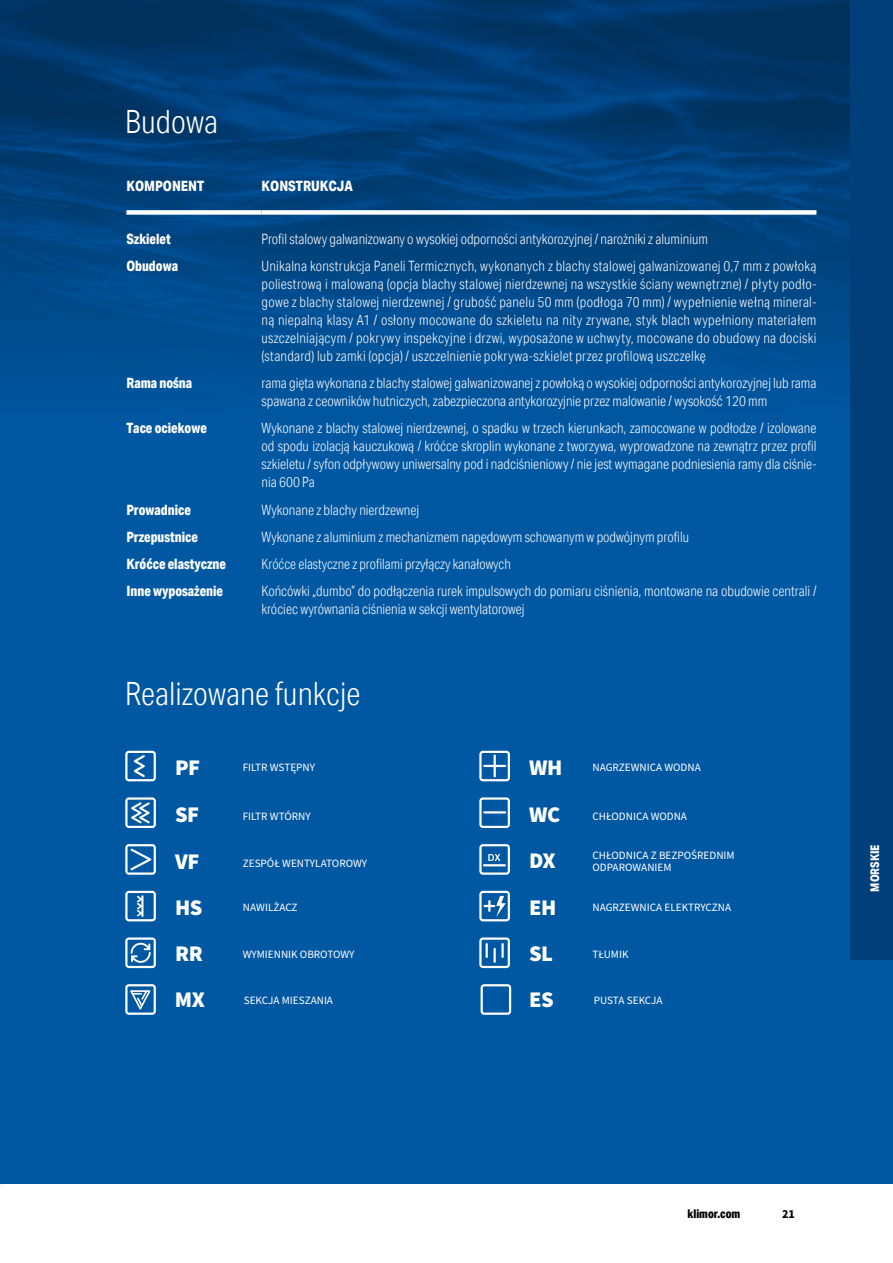
<style>
.page{position:relative;width:893px;height:1263px;background:#fff}
.page>*{position:absolute;margin:0;border:0;box-sizing:border-box;transform-origin:0 0}
.t1{font:300 32.1px "Aktiv Grotesk Cd";color:#fff}
.t2{font:900 22.35px "Source Sans Pro";letter-spacing:-.025em;color:#fff}
.t3{font:300 14.25px/18px "Aktiv Grotesk Cd";color:#fff;text-align:justify}
.t4{font:800 14.25px "Aktiv Grotesk Cd";color:#fff}
.t5{font:300 14.25px "Aktiv Grotesk Cd";color:#fff;scale:.95 1}
.t6{font:800 12px "Aktiv Grotesk Cd";color:#000}
.t7{font:800 12px "Aktiv Grotesk Cd";color:#fff}
.t8{font:700 12px "Source Sans Pro";color:#000}
.t9{font:11.25px "Source Sans Pro";color:#fff}
</style>
<div class="page">
<div style="left:0;top:875px;width:8px;height:315px;background:#000;opacity:.38"></div>
<div style="left:0;top:0;width:893px;height:1183px;background:#0058a2"></div>
<img style="left:0;top:0;width:850px;height:381px">
<svg style="left:125px;top:937px;width:31px;height:31px"></svg>
<svg style="left:479px;top:891px;width:31px;height:30px"></svg>
<svg style="left:125px;top:891px;width:31px;height:30px"></svg>
<div style="left:126px;top:210px;width:136px;height:5px;background:#fff"></div>
<div style="left:262px;top:210px;width:554px;height:5px;background:#fff"></div>
<svg style="left:125px;top:751px;width:31px;height:30px"></svg>
<svg style="left:125px;top:844px;width:31px;height:31px"></svg>
<svg style="left:479px;top:797px;width:31px;height:31px"></svg>
<svg style="left:479px;top:751px;width:31px;height:30px"></svg>
<svg style="left:479px;top:844px;width:31px;height:31px"></svg>
<svg style="left:481px;top:984px;width:30px;height:31px"></svg>
<svg style="left:125px;top:984px;width:31px;height:31px"></svg>
<svg style="left:479px;top:937px;width:31px;height:31px"></svg>
<hr style="left:493px;top:948px;width:3px;height:15px;background:#fff">
<hr style="left:501px;top:943px;width:3px;height:15px;background:#fff">
<svg style="left:125px;top:797px;width:31px;height:31px"></svg>
<div style="left:850px;top:0;width:43px;height:158px;background:#003f79"></div>
<div style="left:850px;top:158px;width:43px;height:158px;background:#003f79"></div>
<div style="left:850px;top:316px;width:43px;height:158px;background:#003f79"></div>
<div style="left:850px;top:474px;width:43px;height:157px;background:#003f79"></div>
<div style="left:850px;top:631px;width:43px;height:158px;background:#003f79"></div>
<div style="left:850px;top:789px;width:43px;height:158px;background:#003f79"></div>
<div style="left:850px;top:947px;width:43px;height:13px;background:#003f79"></div>
<h1 class="t1" style="left:125px;top:103px;width:94px">Budowa</h1>
<p class="t4" style="left:126px;top:177px;width:79px">KOMPONENT</p>
<p class="t4" style="left:262px;top:177px;width:93px">KONSTRUKCJA</p>
<p class="t4" style="left:126px;top:230px;width:46px">Szkielet</p>
<p class="t3" style="left:262px;top:230px;width:448px">Profil stalowy galwanizowany o wysokiej odporności antykorozyjnej / narożniki z aluminium</p>
<p class="t4" style="left:126px;top:257px;width:53px">Obudowa</p>
<p class="t3" style="left:262px;top:257px;width:556px">Unikalna konstrukcja Paneli Termicznych, wykonanych z blachy stalowej galwanizowanej 0,7 mm z powłoką poliestrową i malowaną (opcja blachy stalowej nierdzewnej na wszystkie ściany wewnętrzne) / płyty podło&shy;gowe z blachy stalowej nierdzewnej / grubość panelu 50 mm (podłoga 70 mm) / wypełnienie wełną mineral&shy;ną niepalną klasy A1 / osłony mocowane do szkieletu na nity zrywane, styk blach wypełniony materiałem uszczelniającym / pokrywy inspekcyjne i drzwi, wyposażone w uchwyty, mocowane do obudowy na dociski (standard) lub zamki (opcja) / uszczelnienie pokrywa-szkielet przez profilową uszczelkę</p>
<p class="t4" style="left:126px;top:374px;width:67px">Rama nośna</p>
<p class="t3" style="left:262px;top:374px;width:556px">rama gięta wykonana z blachy stalowej galwanizowanej z powłoką o wysokiej odporności antykorozyjnej lub rama spawana z ceowników hutniczych, zabezpieczona antykorozyjnie przez malowanie / wysokość 120 mm</p>
<p class="t4" style="left:126px;top:419px;width:82px">Tace ociekowe</p>
<p class="t3" style="left:262px;top:419px;width:556px">Wykonane z blachy stalowej nierdzewnej, o spadku w trzech kierunkach, zamocowane w podłodze / izolowane od spodu izolacją kauczukową / króćce skroplin wykonane z tworzywa, wyprowadzone na zewnątrz przez profil szkieletu / syfon odpływowy uniwersalny pod i nadciśnieniowy / nie jest wymagane podniesienia ramy dla ciśnie&shy;nia 600 Pa</p>
<p class="t4" style="left:126px;top:501px;width:66px">Prowadnice</p>
<p class="t3" style="left:262px;top:500px;width:159px">Wykonane z blachy nierdzewnej</p>
<p class="t4" style="left:126px;top:528px;width:73px">Przepustnice</p>
<p class="t3" style="left:262px;top:528px;width:429px">Wykonane z aluminium z mechanizmem napędowym schowanym w podwójnym profilu</p>
<p class="t4" style="left:126px;top:555px;width:101px">Króćce elastyczne</p>
<p class="t5" style="left:262px;top:556px;width:264px">Króćce elastyczne z profilami przyłączy kanałowych</p>
<p class="t4" style="left:126px;top:582px;width:98px">Inne wyposażenie</p>
<p class="t3" style="left:262px;top:582px;width:556px">Końcówki „dumbo” do podłączenia rurek impulsowych do pomiaru ciśnienia, montowane na obudowie centrali / króciec wyrównania ciśnienia w sekcji wentylatorowej</p>
<h1 class="t1" style="left:125px;top:676px;width:237px">Realizowane funkcje</h1>
<h2 class="t2" style="left:175px;top:752px;width:27px">PF</h2>
<p class="t9" style="left:243px;top:760px;width:74px">FILTR WSTĘPNY</p>
<h2 class="t2" style="left:529px;top:752px;width:35px">WH</h2>
<p class="t9" style="left:593px;top:760px;width:110px">NAGRZEWNICA WODNA</p>
<h2 class="t2" style="left:175px;top:799px;width:26px">SF</h2>
<p class="t9" style="left:243px;top:808px;width:70px">FILTR WTÓRNY</p>
<h2 class="t2" style="left:529px;top:799px;width:32px">WC</h2>
<p class="t9" style="left:593px;top:808px;width:96px">CHŁODNICA WODNA</p>
<h2 class="t2" style="left:175px;top:846px;width:26px">VF</h2>
<p class="t9" style="left:243px;top:855px;width:126px">ZESPÓŁ WENTYLATOROWY</p>
<p class="t9" style="left:593px;top:847px;width:144px">CHŁODNICA Z BEZPOŚREDNIM</p>
<h2 class="t2" style="left:529px;top:845px;width:28px">DX</h2>
<p class="t9" style="left:593px;top:859px;width:80px">ODPAROWANIEM</p>
<h2 class="t2" style="left:175px;top:892px;width:29px">HS</h2>
<p class="t9" style="left:243px;top:900px;width:56px">NAWILŻACZ</p>
<h2 class="t2" style="left:529px;top:892px;width:29px">EH</h2>
<p class="t9" style="left:593px;top:900px;width:140px">NAGRZEWNICA ELEKTRYCZNA</p>
<h2 class="t2" style="left:175px;top:938px;width:29px">RR</h2>
<p class="t9" style="left:243px;top:946px;width:113px">WYMIENNIK OBROTOWY</p>
<h2 class="t2" style="left:529px;top:938px;width:25px">SL</h2>
<p class="t9" style="left:592px;top:946px;width:38px">TŁUMIK</p>
<h2 class="t2" style="left:175px;top:984px;width:31px">MX</h2>
<p class="t9" style="left:244px;top:992px;width:91px">SEKCJA MIESZANIA</p>
<h2 class="t2" style="left:529px;top:984px;width:26px">ES</h2>
<p class="t9" style="left:594px;top:992px;width:70px">PUSTA SEKCJA</p>
<p class="t7" style="left:867px;top:892px;width:49px;rotate:-90deg">MORSKIE</p>
<p class="t6" style="left:687px;top:1206px;width:54px">klimor.com</p>
<p class="t8" style="left:782px;top:1206px;width:14px">21</p>
</div>
